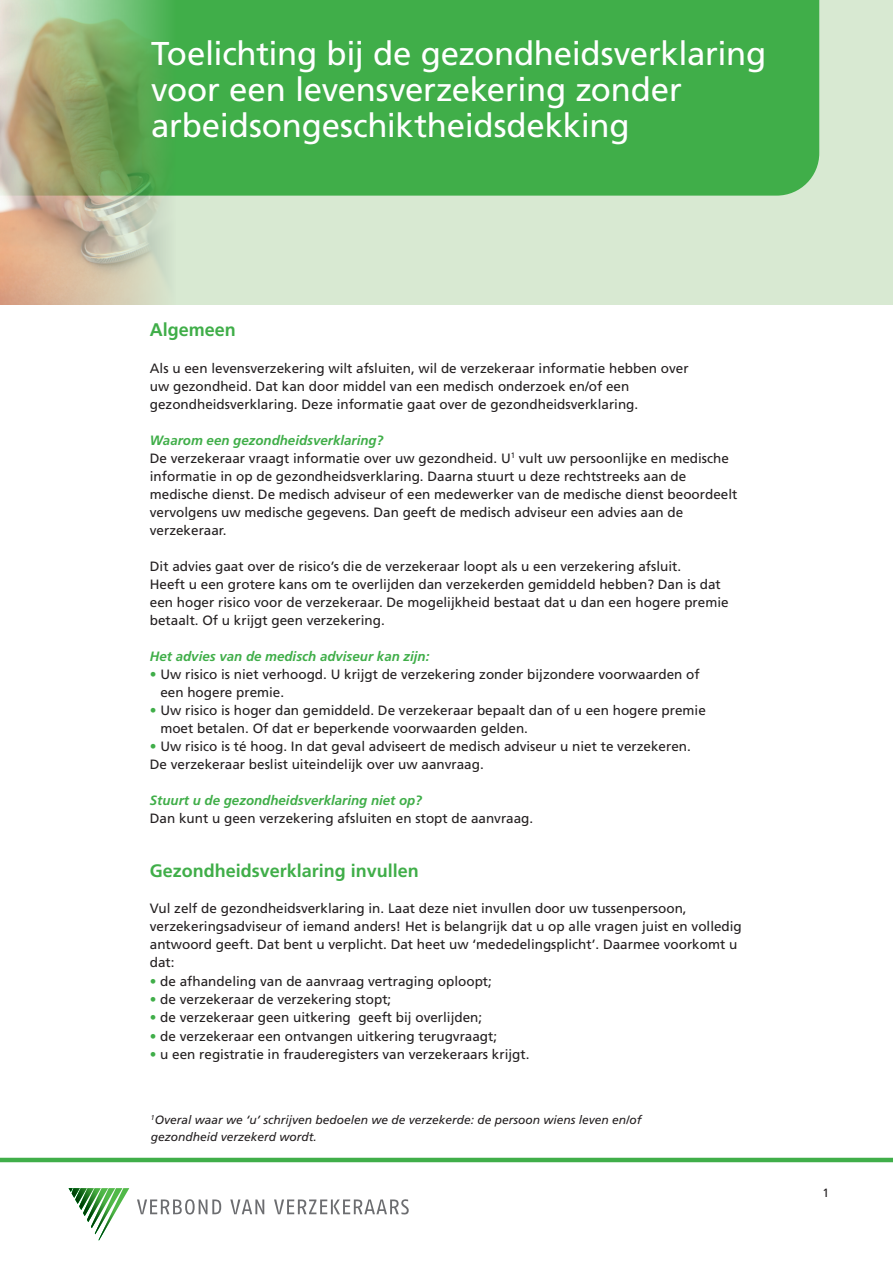
<style>
.page{position:relative;width:893px;height:1263px;background:#fff}
.page>*{position:absolute;margin:0;border:0;box-sizing:border-box;transform-origin:0 0}
.t1{font:33px/36px "Frutiger";letter-spacing:-.01em;color:#fff}
.grote_tussenkop{font:700 18.3px "Frutiger";color:#40ae49}
.Hoofdtussenkop{font:700 18px "Frutiger";color:#40ae49}
.Platte_tekst_VVV{font:13.5px/18px "Frutiger";color:#231f20}
.vert_cursief{font:italic 700 13.5px "Frutiger";color:#40ae49}
.bijschrift{font:italic 12px "Frutiger";color:#231f20}
.Platte_tekst_VVV-2{font:12px "Frutiger";color:#231f20}
.s1{font-size:13.65px;color:#40ae49}
.s2{color:#40ae49}
</style>
<div class="page">
<hr style="left:0;top:1158px;width:893px;height:4px;background:#40ae49">
<div style="left:0;top:0;width:893px;height:304px;background:#d8e9d2"></div>
<div style="left:175px;top:0;width:644px;height:196px;background:#40ae49"></div>
<img style="left:0;top:0;width:175px;height:304px">
<svg style="left:69px;top:1188px;width:60px;height:52px"></svg>
<svg style="left:137px;top:1199px;width:84px;height:15px"></svg>
<svg style="left:230px;top:1199px;width:34px;height:15px"></svg>
<svg style="left:274px;top:1199px;width:135px;height:15px"></svg>
<p class="t1" style="left:151px;top:35px;width:616px">Toelichting bij de gezondheidsverklaring voor een levensverzekering zonder arbeidsongeschiktheidsdekking</p>
<p class="grote_tussenkop" style="left:150px;top:319px;width:88px">Algemeen</p>
<p class="Platte_tekst_VVV" style="left:150px;top:359px;width:540px">Als u een levensverzekering wilt afsluiten, wil de verzekeraar informatie hebben over uw gezondheid. Dat kan door middel van een medisch onderzoek en/of een gezondheidsverklaring. Deze informatie gaat over de gezondheidsverklaring.</p>
<p class="vert_cursief" style="left:150px;top:432px;width:235px">Waarom een gezondheidsverklaring?</p>
<p class="Platte_tekst_VVV" style="left:150px;top:449px;width:589px">De verzekeraar vraagt informatie over uw gezondheid. U<sup>1</sup> vult uw persoonlijke en medische informatie in op de gezondheidsverklaring. Daarna stuurt u deze rechtstreeks aan de medische dienst. De medisch adviseur of een medewerker van de medische dienst beoordeelt vervolgens uw medische gegevens. Dan geeft de medisch adviseur een advies aan de verzekeraar.</p>
<p class="Platte_tekst_VVV" style="left:150px;top:557px;width:580px">Dit advies gaat over de risico’s die de verzekeraar loopt als u een verzekering afsluit.<br>Heeft u een grotere kans om te overlijden dan verzekerden gemiddeld hebben? Dan is dat een hoger risico voor de verzekeraar. De mogelijkheid bestaat dat u dan een hogere premie betaalt. Of u krijgt geen verzekering.</p>
<p class="vert_cursief" style="left:150px;top:648px;width:281px">Het advies van de medisch adviseur kan zijn:</p>
<p class="Platte_tekst_VVV" style="left:160px;top:665px;width:541px;text-indent:-11px"><span class="s1">•</span> Uw risico is niet verhoogd. U krijgt de verzekering zonder bijzondere voorwaarden of een hogere premie.</p>
<p class="Platte_tekst_VVV" style="left:160px;top:701px;width:547px;text-indent:-11px"><span class="s1">•</span> Uw risico is hoger dan gemiddeld. De verzekeraar bepaalt dan of u een hogere premie moet betalen. Of dat er beperkende voorwaarden gelden.</p>
<p class="Platte_tekst_VVV" style="left:150px;top:738px;width:542px"><span class="s1">•</span> Uw risico is té hoog. In dat geval adviseert de medisch adviseur u niet te verzekeren.</p>
<p class="Platte_tekst_VVV" style="left:150px;top:756px;width:335px">De verzekeraar beslist uiteindelijk over uw aanvraag.</p>
<p class="vert_cursief" style="left:150px;top:793px;width:274px">Stuurt u de gezondheidsverklaring niet op?</p>
<p class="Platte_tekst_VVV" style="left:150px;top:810px;width:385px">Dan kunt u geen verzekering afsluiten en stopt de aanvraag.</p>
<p class="Hoofdtussenkop" style="left:150px;top:861px;width:271px">Gezondheidsverklaring invullen</p>
<p class="Platte_tekst_VVV" style="left:150px;top:900px;width:593px">Vul zelf de gezondheidsverklaring in. Laat deze niet invullen door uw tussenpersoon, verzekeringsadviseur of iemand anders! Het is belangrijk dat u op alle vragen juist en volledig antwoord geeft. Dat bent u verplicht. Dat heet uw ‘mededelingsplicht’. Daarmee voorkomt u dat:</p>
<p class="Platte_tekst_VVV" style="left:150px;top:972px;width:343px"><span class="s2">•</span> de afhandeling van de aanvraag vertraging oploopt;</p>
<p class="Platte_tekst_VVV" style="left:150px;top:990px;width:243px"><span class="s2">•</span> de verzekeraar de verzekering stopt;</p>
<p class="Platte_tekst_VVV" style="left:150px;top:1008px;width:334px"><span class="s2">•</span> de verzekeraar geen uitkering geeft bij overlijden;</p>
<p class="Platte_tekst_VVV" style="left:150px;top:1027px;width:349px"><span class="s2">•</span> de verzekeraar een ontvangen uitkering terugvraagt;</p>
<p class="Platte_tekst_VVV" style="left:150px;top:1045px;width:381px"><span class="s2">•</span> u een registratie in frauderegisters van verzekeraars krijgt.</p>
<p class="bijschrift" style="left:151px;top:1113px;width:492px"><sup>1</sup>Overal waar we ‘u’ schrijven bedoelen we de verzekerde: de persoon wiens leven en/of</p>
<p class="bijschrift" style="left:151px;top:1129px;width:168px">gezondheid verzekerd wordt.</p>
<p class="Platte_tekst_VVV-2" style="left:822px;top:1186px;width:8px">1</p>
</div>
